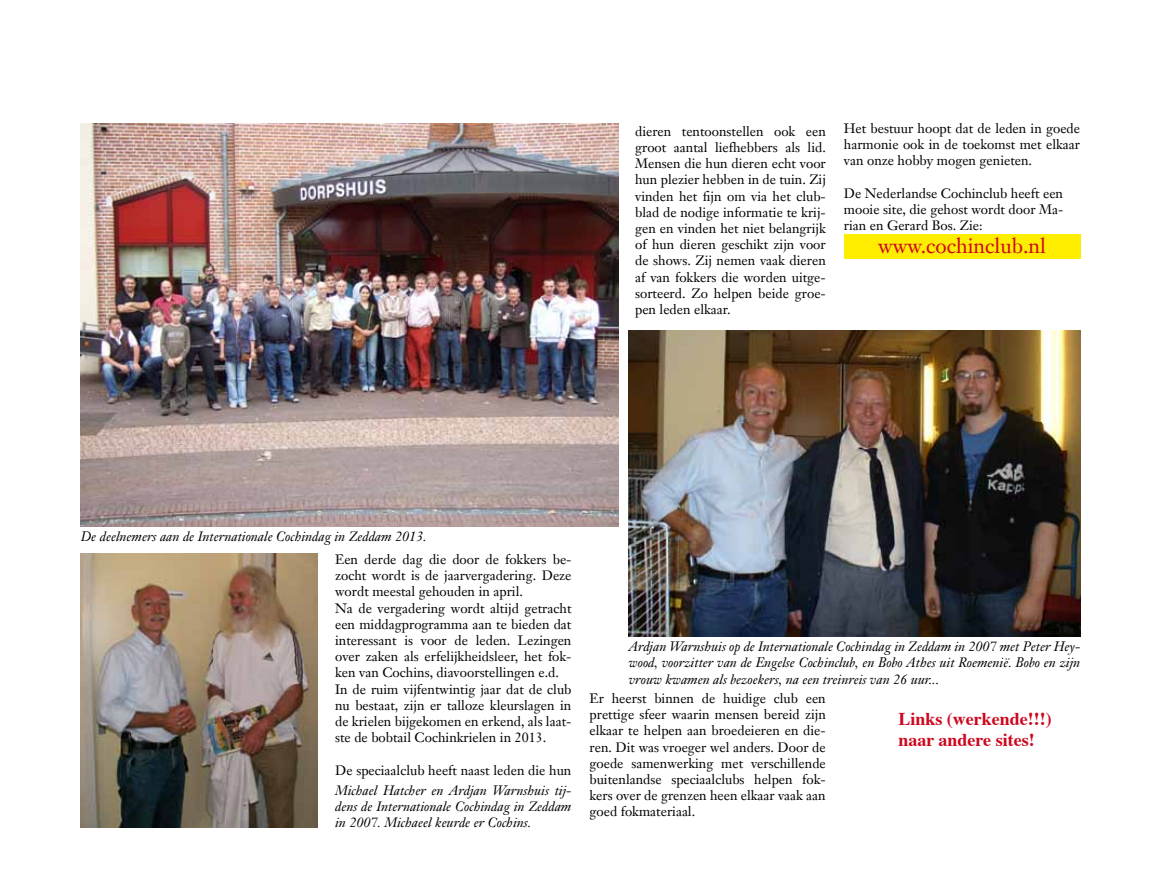
<style>
.page{position:relative;width:1161px;height:889px;background:#fff}
.page>*{position:absolute;margin:0;border:0;box-sizing:border-box;transform-origin:0 0}
.t1{font:21px "Janson Text LT";color:#cd071e}
.t2{font:700 18px/21.6px "Times";color:#cd071e}
.t3{font:13.5px/16.2px "Janson Text LT";color:#000;text-align:justify}
.t4{font:italic 13.5px/16.2px "Janson Text LT";color:#000;text-align:justify}
</style>
<div class="page">
<img style="left:81px;top:124px;width:537px;height:403px">
<img style="left:81px;top:554px;width:236px;height:274px">
<img style="left:629px;top:330px;width:451px;height:307px">
<div style="left:844px;top:234px;width:236px;height:24px;background:#ffed00"></div>
<p class="t3" style="left:635px;top:123px;width:192px">dieren tentoonstellen ook een groot aantal liefhebbers als lid.<br>Mensen die hun dieren echt voor hun plezier hebben in de tuin. Zij vinden het fijn om via het club&shy;blad de nodige informatie te krij&shy;gen en vinden het niet belangrijk of hun dieren geschikt zijn voor de shows. Zij nemen vaak dieren af van fokkers die worden uitge&shy;sorteerd. Zo helpen beide groe&shy;pen leden elkaar.</p>
<p class="t3" style="left:844px;top:120px;width:238px">Het bestuur hoopt dat de leden in goede harmonie ook in de toekomst met elkaar van onze hobby mogen genieten.</p>
<p class="t3" style="left:844px;top:185px;width:221px">De Nederlandse Cochinclub heeft een mooie site, die gehost wordt door Ma&shy;rian en Gerard Bos. Zie:</p>
<h1 class="t1" style="left:878px;top:232px;width:169px">www.cochinclub.nl</h1>
<p class="t4" style="left:81px;top:528px;width:347px">De deelnemers aan de Internationale Cochindag in Zeddam 2013.</p>
<p class="t3" style="left:335px;top:551px;width:238px;text-align:left">Een derde dag die door de fokkers be&shy;zocht wordt is de jaarvergadering. Deze wordt meestal gehouden in april.<br>Na de vergadering wordt altijd getracht een middagprogramma aan te bieden dat interessant is voor de leden. Lezingen over zaken als erfelijkheidsleer, het fok&shy;ken van Cochins, diavoorstellingen e.d.<br>In de ruim vijfentwintig jaar dat de club nu bestaat, zijn er talloze kleurslagen in de krielen bijgekomen en erkend, als laat&shy;ste de bobtail Cochinkrielen in 2013.</p>
<p class="t3" style="left:335px;top:762px;width:238px">De speciaalclub heeft naast leden die hun</p>
<p class="t4" style="left:335px;top:782px;width:238px">Michael Hatcher en Ardjan Warnshuis tij&shy;dens de Internationale Cochindag in Zeddam in 2007. Michaeel keurde er Cochins.</p>
<p class="t4" style="left:629px;top:638px;width:453px">Ardjan Warnshuis op de Internationale Cochindag in Zeddam in 2007 met Peter Hey&shy;wood, voorzitter van de Engelse Cochinclub, en Bobo Athes uit Roemenië. Bobo en zijn vrouw kwamen als bezoekers, na een treinreis van 26 uur...</p>
<p class="t3" style="left:589px;top:690px;width:238px">Er heerst binnen de huidige club een prettige sfeer waarin mensen bereid zijn elkaar te helpen aan broedeieren en die&shy;ren. Dit was vroeger wel anders. Door de goede samenwerking met verschillende buitenlandse speciaalclubs helpen fok&shy;kers over de grenzen heen elkaar vaak aan goed fokmateriaal.</p>
<h2 class="t2" style="left:898px;top:705px;width:155px">Links (werkende!!!) naar andere sites!</h2>
</div>
